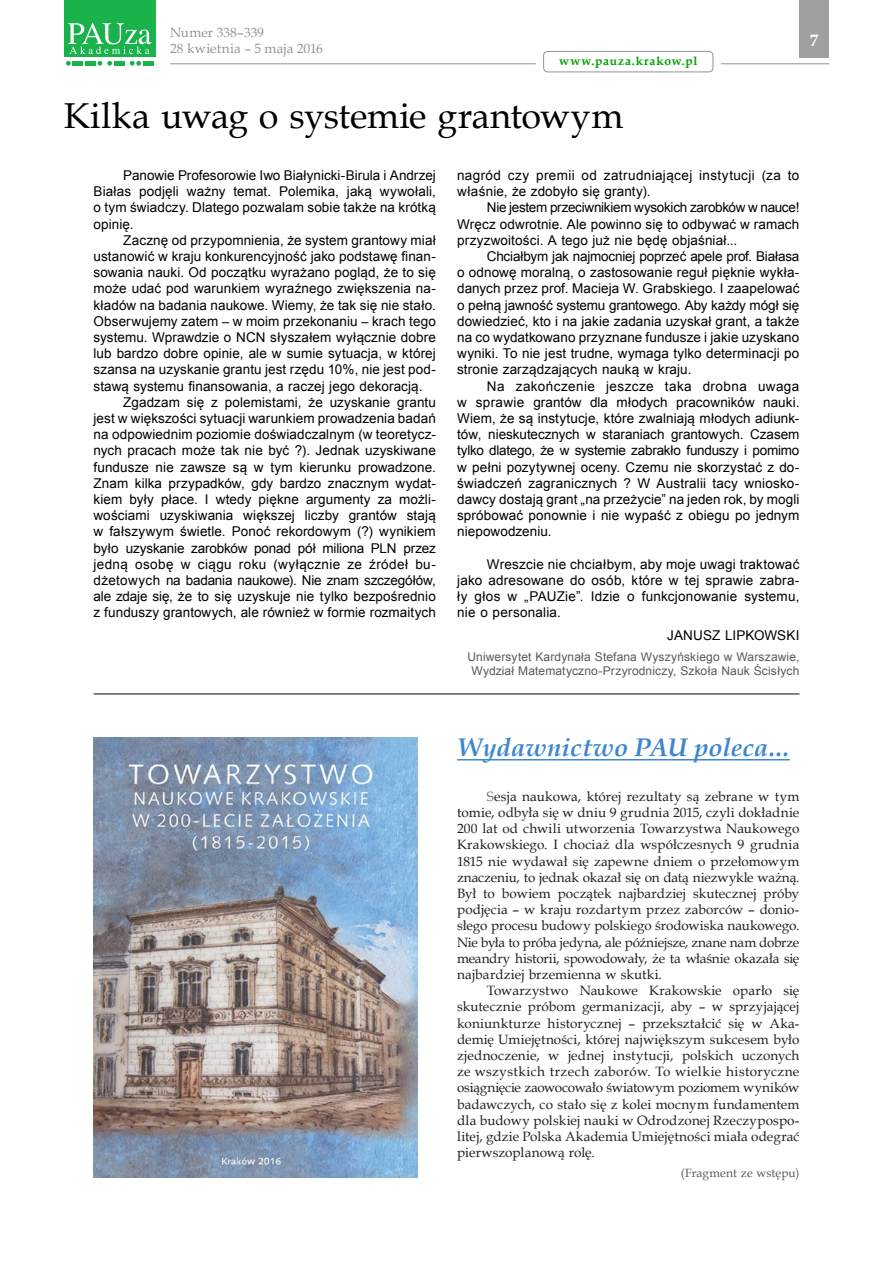
<style>
.page{position:relative;width:893px;height:1263px;background:#fff}
.page>*{position:absolute;margin:0;border:0;box-sizing:border-box;transform-origin:0 0}
.t1{font:36px "Book Antiqua";letter-spacing:-.01em;color:#000}
.t2{font:italic 700 25.5px "Book Antiqua";letter-spacing:.01em;color:#3e86ce}
.t3{font:700 16.5px "Book Antiqua";color:#fff}
.t4{font:13.5px/16.2px "Arial";letter-spacing:.005em;color:#000;text-align:justify}
.t5{font:13.5px/16.2px "Book Antiqua";letter-spacing:.005em;color:#221e1f;text-align:justify}
.t6{font:13.5px "Arial";letter-spacing:-.015em;color:#000}
.t7{font:13.5px/16.2px "Arial";letter-spacing:.025em;color:#000}
.t8{font:13.5px "Arial";letter-spacing:.03em;color:#000}
.t9{font:13.5px/16.2px "Book Antiqua";color:#939598}
.t10{font:12px/14.4px "Arial";letter-spacing:.015em;color:#58595b;text-align:center}
.t11{font:700 12px "Book Antiqua";letter-spacing:.07em;color:#00a000}
.t12{font:12px "Book Antiqua";letter-spacing:.005em;color:#58595b}
.s1{font-size:12.75px}
.s2{color:#6c6e70}
</style>
<div class="page">
<div style="left:799px;top:0;width:30px;height:57px;background:#9d9fa2"></div>
<svg style="left:66px;top:61px;width:5px;height:5px"></svg>
<svg style="left:97px;top:61px;width:15px;height:5px"></svg>
<svg style="left:130px;top:61px;width:11px;height:5px"></svg>
<div style="left:73px;top:61px;width:10px;height:5px;background:#19b24b"></div>
<div style="left:85px;top:61px;width:11px;height:5px;background:#19b24b"></div>
<div style="left:114px;top:61px;width:11px;height:5px;background:#19b24b"></div>
<div style="left:143px;top:61px;width:11px;height:5px;background:#19b24b"></div>
<div style="left:64px;top:0;width:92px;height:56px;background:#19b24b"></div>
<svg style="left:68px;top:23px;width:83px;height:31px"></svg>
<hr style="left:170px;top:63px;width:366px;height:1px;background:#939598">
<div style="left:543px;top:51px;width:170px;height:21px;border:1px solid #939598;border-radius:4px"></div>
<hr style="left:721px;top:63px;width:108px;height:1px;background:#939598">
<hr style="left:457px;top:759px;width:333px;height:1px;background:#3e86ce">
<hr style="left:94px;top:693px;width:705px;height:2px;background:#58595b">
<img style="left:94px;top:738px;width:324px;height:440px">
<p class="t9" style="left:170px;top:24px;width:154px">Numer 338–339<br>28 kwietnia – 5 maja 2016</p>
<p class="t3" style="left:810px;top:30px;width:10px">7</p>
<p class="t11" style="left:559px;top:53px;width:140px">www.pauza.krakow.pl</p>
<h1 class="t1" style="left:64px;top:91px;width:561px">Kilka uwag o systemie grantowym</h1>
<p class="t4" style="left:94px;top:167px;width:344px;text-indent:30px">Panowie Profesorowie Iwo Białynicki-Birula i Andrzej Białas podjęli ważny temat. Polemika, jaką wywołali, o tym świadczy. Dlatego pozwalam sobie także na krótką opinię.</p>
<p class="t4" style="left:123px;top:232px;width:314px">Zacznę od przypomnienia, że system grantowy miał</p>
<p class="t4" style="left:94px;top:248px;width:344px">ustanowić w kraju konkurencyjność jako podstawę finan-</p>
<p class="t4" style="left:94px;top:264px;width:344px">sowania nauki. Od początku wyrażano pogląd, że to się</p>
<p class="t4" style="left:94px;top:280px;width:344px">może udać pod warunkiem wyraźnego zwiększenia na-</p>
<p class="t4" style="left:94px;top:297px;width:344px">kładów na badania naukowe. Wiemy, że tak się nie stało.</p>
<p class="t4" style="left:94px;top:313px;width:344px">Obserwujemy zatem <span class="s1">–</span> w moim przekonaniu <span class="s1">–</span> krach tego</p>
<p class="t4" style="left:94px;top:329px;width:344px">systemu. Wprawdzie o NCN słyszałem wyłącznie dobre</p>
<p class="t4" style="left:94px;top:345px;width:344px">lub bardzo dobre opinie, ale w sumie sytuacja, w której</p>
<p class="t4" style="left:94px;top:361px;width:344px">szansa na uzyskanie grantu jest rzędu 10%, nie jest pod-</p>
<p class="t4" style="left:94px;top:378px;width:330px">stawą systemu finansowania, a raczej jego dekoracją.</p>
<p class="t4" style="left:123px;top:394px;width:314px">Zgadzam się z polemistami, że uzyskanie grantu</p>
<p class="t4" style="left:94px;top:410px;width:344px">jest w większości sytuacji warunkiem prowadzenia badań</p>
<p class="t4" style="left:94px;top:426px;width:344px">na odpowiednim poziomie doświadczalnym (w teoretycz-</p>
<p class="t4" style="left:94px;top:442px;width:344px">nych pracach może tak nie być ?). Jednak uzyskiwane</p>
<p class="t4" style="left:94px;top:459px;width:344px">fundusze nie zawsze są w tym kierunku prowadzone.</p>
<p class="t4" style="left:94px;top:475px;width:344px">Znam kilka przypadków, gdy bardzo znacznym wydat-</p>
<p class="t4" style="left:94px;top:491px;width:344px">kiem były płace. I wtedy piękne argumenty za możli-</p>
<p class="t4" style="left:94px;top:507px;width:344px">wościami uzyskiwania większej liczby grantów stają</p>
<p class="t4" style="left:94px;top:523px;width:344px">w fałszywym świetle. Ponoć rekordowym (?) wynikiem</p>
<p class="t6" style="left:94px;top:538px;width:344px">było uzyskanie zarobków ponad pół miliona PLN przez</p>
<p class="t8" style="left:94px;top:555px;width:344px">jedną osobę w ciągu roku (wyłącznie ze źródeł bu-</p>
<p class="t6" style="left:94px;top:571px;width:344px">dżetowych na badania naukowe). Nie znam szczegółów,</p>
<p class="t4" style="left:94px;top:588px;width:344px">ale zdaje się, że to się uzyskuje nie tylko bezpośrednio</p>
<p class="t4" style="left:94px;top:604px;width:344px">z funduszy grantowych, ale również w formie rozmaitych</p>
<p class="t7" style="left:457px;top:167px;width:344px">nagród czy premii od zatrudniającej instytucji (za to właśnie, że zdobyło się granty).</p>
<p class="t4" style="left:457px;top:199px;width:344px;text-indent:30px">Nie jestem przeciwnikiem wysokich zarobków w nauce!<br>Wręcz odwrotnie. Ale powinno się to odbywać w ramach przyzwoitości. A tego już nie będę objaśniał...</p>
<p class="t4" style="left:457px;top:248px;width:344px;text-indent:30px">Chciałbym jak najmocniej poprzeć apele prof. Białasa o odnowę moralną, o zastosowanie reguł pięknie wykła&shy;danych przez prof. Macieja W. Grabskiego. I zaapelować o pełną jawność systemu grantowego. Aby każdy mógł się dowiedzieć, kto i na jakie zadania uzyskał grant, a także na co wydatkowano przyznane fundusze i jakie uzyskano wyniki. To nie jest trudne, wymaga tylko determinacji po stronie zarządzających nauką w kraju.</p>
<p class="t4" style="left:457px;top:378px;width:344px;text-indent:30px">Na zakończenie jeszcze taka drobna uwaga w sprawie grantów dla młodych pracowników nauki.<br>Wiem, że są instytucje, które zwalniają młodych adiunk&shy;tów, nieskutecznych w staraniach grantowych. Czasem tylko dlatego, że w systemie zabrakło funduszy i pomimo w pełni pozytywnej oceny. Czemu nie skorzystać z do&shy;świadczeń zagranicznych ? W Australii tacy wniosko&shy;dawcy dostają grant „na przeżycie” na jeden rok, by mogli spróbować ponownie i nie wypaść z obiegu po jednym niepowodzeniu.</p>
<p class="t4" style="left:457px;top:556px;width:344px;text-indent:30px">Wreszcie nie chciałbym, aby moje uwagi traktować jako adresowane do osób, które w tej sprawie zabra&shy;ły głos w „PAUZie”. Idzie o funkcjonowanie systemu, nie o personalia.</p>
<p class="t4" style="left:667px;top:627px;width:134px">JANUSZ LIPKOWSKI</p>
<p class="t10" style="left:467px;top:649px;width:334px">Uniwersytet Kardynała Stefana Wyszyńskiego w Warszawie,<br>Wydział Matematyczno-Przyrodniczy, Szkoła Nauk Ścisłych</p>
<h2 class="t2" style="left:457px;top:730px;width:334px">Wydawnictwo PAU poleca...</h2>
<p class="t5" style="left:457px;top:788px;width:344px;text-indent:30px"><span class="s2">S</span>esja naukowa, której rezultaty są zebrane w tym tomie, odbyła się w dniu 9 grudnia 2015, czyli dokładnie 200 lat od chwili utworzenia Towarzystwa Naukowego Krakowskiego. I chociaż dla współczesnych 9 grudnia 1815 nie wydawał się zapewne dniem o przełomowym znaczeniu, to jednak okazał się on datą niezwykle ważną.<br>Był to bowiem początek najbardziej skutecznej próby podjęcia – w kraju rozdartym przez zaborców – donio&shy;słego procesu budowy polskiego środowiska naukowego.<br>Nie była to próba jedyna, ale późniejsze, znane nam dobrze meandry historii, spowodowały, że ta właśnie okazała się najbardziej brzemienna w skutki.</p>
<p class="t5" style="left:457px;top:982px;width:344px;text-indent:30px">Towarzystwo Naukowe Krakowskie oparło się skutecznie próbom germanizacji, aby – w sprzyjającej koniunkturze historycznej – przekształcić się w Aka&shy;demię Umiejętności, której największym sukcesem było zjednoczenie, w jednej instytucji, polskich uczonych ze wszystkich trzech zaborów. To wielkie historyczne osiągnięcie zaowocowało światowym poziomem wyników badawczych, co stało się z kolei mocnym fundamentem dla budowy polskiej nauki w Odrodzonej Rzeczypospo&shy;litej, gdzie Polska Akademia Umiejętności miała odegrać pierwszoplanową rolę.</p>
<p class="t12" style="left:681px;top:1165px;width:120px">(Fragment ze wstępu)</p>
</div>
